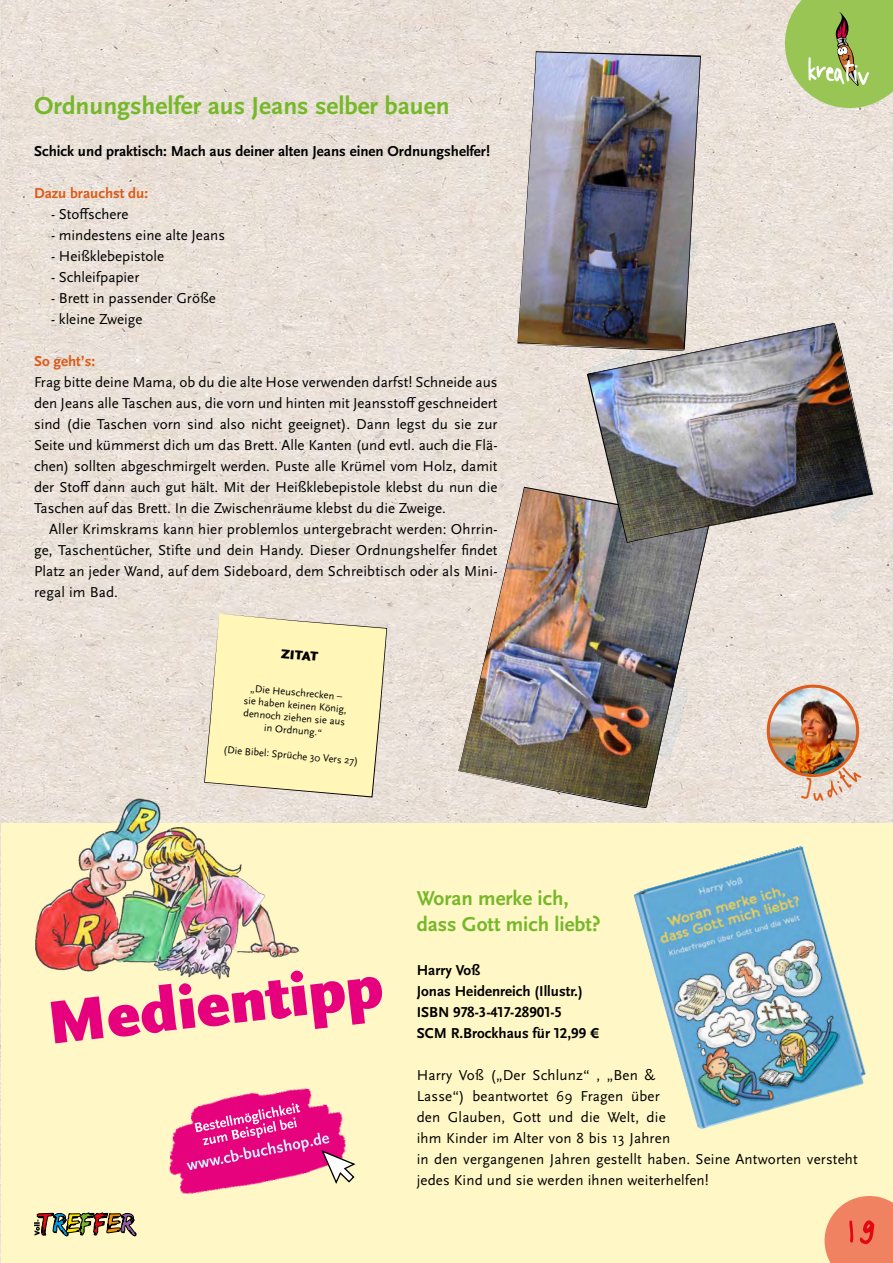
<style>
.page{position:relative;width:893px;height:1263px;background:#fff}
.page>*{position:absolute;margin:0;border:0;box-sizing:border-box;transform-origin:0 0}
.t1{font:76.5px "Handschrift";color:#e30613}
.t2{font:900 63.3px "Scala Sans OT";color:#e6007d}
.t3{font:51px "Handschrift";letter-spacing:-.11em;color:#fff}
.t4{font:700 25.5px "Scala Sans OT";color:#76b82a}
.t5{font:700 21px/25.2px "Scala Sans OT";color:#76b82a}
.t6{font:15px/21px "Scala Sans OT";letter-spacing:.01em;color:#000;text-align:justify}
.t7{font:700 15px/21px "Scala Sans OT";color:#000}
.t8{font:700 15px "Scala Sans OT";color:#de5b18}
.t9{font:900 13.35px "Scala Sans OT";color:#000}
.t10{font:10.5px/12.6px "Scala Sans OT";color:#000;text-align:center}
.s1{font-size:94.5px}
</style>
<div class="page">
<img style="left:0;top:0;width:893px;height:1263px">
<div style="left:1px;top:823px;width:892px;height:440px;background:#fff7c6"></div>
<svg style="left:825px;top:1196px;width:68px;height:67px;background:#f18e6c"></svg>
<svg style="left:785px;top:0;width:108px;height:108px;background:#a0c063"></svg>
<svg style="left:34px;top:1212px;width:102px;height:24px"></svg>
<img style="left:768px;top:686px;width:90px;height:89px;border-radius:45px">
<div style="left:767px;top:685px;width:92px;height:92px;border:3px solid #de5b18;border-radius:50%"></div>
<img style="left:517px;top:51px;width:184px;height:300px">
<svg style="left:673px;top:232px;width:26px;height:54px"></svg>
<svg style="left:874px;top:482px;width:1px;height:43px"></svg>
<img style="left:458px;top:487px;width:252px;height:321px">
<svg style="left:652px;top:682px;width:35px;height:78px;background:#aba8a3"></svg>
<img style="left:28px;top:797px;width:274px;height:183px">
<img style="left:633px;top:846px;width:233px;height:283px">
<img style="left:169px;top:1088px;width:143px;height:107px">
<svg style="left:186px;top:1103px;width:170px;height:82px;background:#e84696"></svg>
<img style="left:587px;top:323px;width:287px;height:220px">
<svg style="left:587px;top:350px;width:53px;height:32px;background:#b4b6bf"></svg>
<svg style="left:204px;top:614px;width:183px;height:183px;background:#f8efb9"></svg>
<svg style="left:801px;top:762px;width:61px;height:39px;background:#d5c3b3"></svg>
<h3 class="t4" style="left:34px;top:91px;width:417px">Ordnungshelfer aus Jeans selber bauen</h3>
<p class="t7" style="left:34px;top:141px;width:457px">Schick und praktisch: Mach aus deiner alten Jeans einen Ordnungshelfer!</p>
<p class="t8" style="left:34px;top:184px;width:116px">Dazu brauchst du:</p>
<p class="t6" style="left:51px;top:204px;width:79px">- Stoffschere</p>
<p class="t6" style="left:51px;top:225px;width:175px">- mindestens eine alte Jeans</p>
<p class="t6" style="left:51px;top:246px;width:115px">- Heißklebepistole</p>
<p class="t6" style="left:51px;top:267px;width:90px">- Schleifpapier</p>
<p class="t6" style="left:51px;top:288px;width:166px">- Brett in passender Größe</p>
<p class="t6" style="left:51px;top:309px;width:93px">- kleine Zweige</p>
<p class="t8" style="left:34px;top:352px;width:63px">So geht’s:</p>
<p class="t6" style="left:34px;top:372px;width:465px">Frag bitte deine Mama, ob du die alte Hose verwenden darfst! Schneide aus den Jeans alle Taschen aus, die vorn und hinten mit Jeansstoff geschneidert sind (die Taschen vorn sind also nicht geeignet). Dann legst du sie zur Seite und kümmerst dich um das Brett. Alle Kanten (und evtl. auch die Flä&shy;chen) sollten abgeschmirgelt werden. Puste alle Krümel vom Holz, damit der Stoff dann auch gut hält. Mit der Heißklebepistole klebst du nun die Taschen auf das Brett. In die Zwischenräume klebst du die Zweige.</p>
<p class="t6" style="left:34px;top:519px;width:465px;text-indent:15px">Aller Krimskrams kann hier problemlos untergebracht werden: Ohrrin&shy;ge, Taschentücher, Stifte und dein Handy. Dieser Ordnungshelfer findet Platz an jeder Wand, auf dem Sideboard, dem Schreibtisch oder als Mini&shy;regal im Bad.</p>
<p class="t9" style="left:282px;top:646px;width:39px;rotate:5deg">ZITAT</p>
<p class="t10" style="left:245px;top:682px;width:105px;rotate:5deg">„Die Heuschrecken – sie haben keinen König, dennoch ziehen sie aus in Ordnung.“</p>
<p class="t10" style="left:224px;top:743px;width:137px;rotate:5deg">(Die Bibel: Sprüche 30 Vers 27)</p>
<h3 class="t3" style="left:806px;top:48px;width:67px">kreativ</h3>
<h2 class="t2" style="left:43px;top:989px;width:338px;rotate:-7deg">Medientipp</h2>
<h3 class="t5" style="left:417px;top:886px;width:185px">Woran merke ich, dass Gott mich liebt?</h3>
<p class="t7" style="left:417px;top:960px;width:184px">Harry Voß<br>Jonas Heidenreich (Illustr.)<br>ISBN 978-3-417-28901-5<br>SCM R.Brockhaus für 12,99 €</p>
<p class="t6" style="left:417px;top:1065px;width:442px;text-align:left">Harry Voß („Der Schlunz“ , „Ben &amp;<br>Lasse“) beantwortet 69 Fragen über<br>den Glauben, Gott und die Welt, die<br>ihm Kinder im Alter von 8 bis 13 Jahren<br>in den vergangenen Jahren gestellt haben. Seine Antworten versteht jedes Kind und sie werden ihnen weiterhelfen!</p>
<h1 class="t1" style="left:846px;top:1203px;width:35px">1<span class="s1">9</span></h1>
</div>
